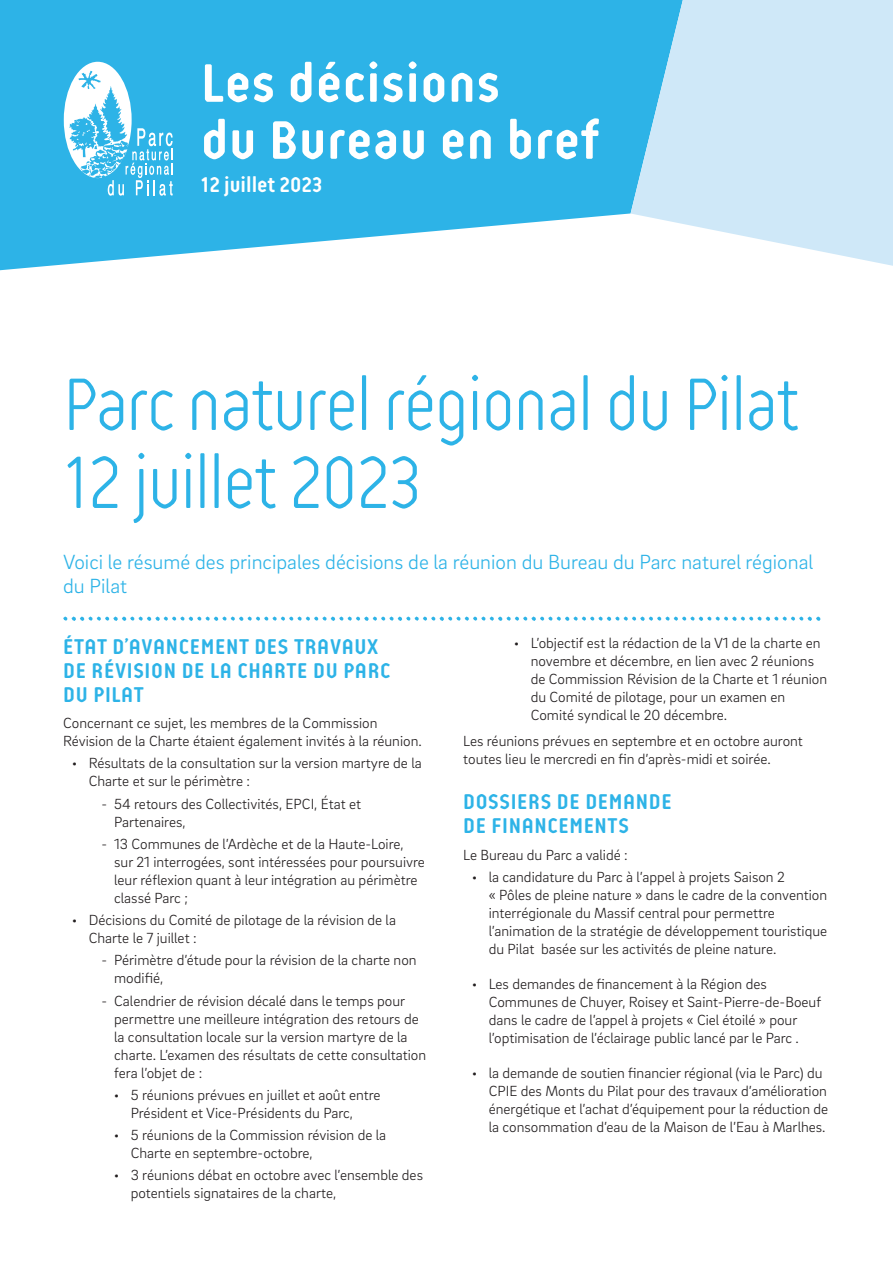
<style>
.page{position:relative;width:893px;height:1263px;background:#fff}
.page>*{position:absolute;margin:0;border:0;box-sizing:border-box;transform-origin:0 0}
.ACCROCHE_-Titre{font:300 78px/78px "Reso";letter-spacing:-.025em;color:#2db3e7;scale:.95 1}
.t1{font:700 57px/57px "Reso";letter-spacing:.015em;color:#fff}
.ARTICLE_-_N1_-_titre{font:700 22.5px/24px "Reso";letter-spacing:.03em;color:#2db3e7}
.t2{font:700 22.5px "Reso";color:#fff}
.ACCROCHE_-_Chapô{font:300 21px/24px "Brix Sans";color:#2db3e7}
.ARTICLE_-_courant{font:300 15px/18px "Brix Sans";color:#231f20}
</style>
<div class="page">
<svg style="left:0;top:0;width:631px;height:271px;fill:#2db3e7"></svg>
<svg style="left:631px;top:0;width:262px;height:266px;fill:#cfe8f8"></svg>
<svg style="left:64px;top:62px;width:109px;height:134px"></svg>
<svg style="left:63px;top:616px;width:757px;height:5px"></svg>
<h2 class="t1" style="left:201px;top:55px;width:400px">Les décisions<br>du Bureau en bref</h2>
<h3 class="t2" style="left:201px;top:173px;width:123px">12 juillet 2023</h3>
<p class="ACCROCHE_-Titre" style="left:63px;top:366px;width:777px">Parc naturel régional du Pilat<br>12 juillet 2023</p>
<p class="ACCROCHE_-_Chapô" style="left:63px;top:549px;width:751px">Voici le résumé des principales décisions de la réunion du Bureau du Parc naturel régional du Pilat</p>
<p class="ARTICLE_-_N1_-_titre" style="left:63px;top:634px;width:329px">ÉTAT D’AVANCEMENT DES TRAVAUX<br>DE RÉVISION DE LA CHARTE DU PARC<br>DU PILAT</p>
<p class="ARTICLE_-_courant" style="left:63px;top:713px;width:360px">Concernant ce sujet, les membres de la Commission<br>Révision de la Charte étaient également invités à la réunion.</p>
<p class="ARTICLE_-_courant" style="left:89px;top:754px;width:335px;text-indent:-17px">• Résultats de la consultation sur la version martyre de la<br>Charte et sur le périmètre :</p>
<p class="ARTICLE_-_courant" style="left:114px;top:794px;width:248px;text-indent:-13px">- 54 retours des Collectivités, EPCI, État et<br>Partenaires,</p>
<p class="ARTICLE_-_courant" style="left:114px;top:834px;width:312px;text-indent:-13px">- 13 Communes de l’Ardèche et de la Haute-Loire, sur 21 interrogées, sont intéressées pour poursuivre leur réflexion quant à leur intégration au périmètre classé Parc ;</p>
<p class="ARTICLE_-_courant" style="left:89px;top:910px;width:309px;text-indent:-17px">• Décisions du Comité de pilotage de la révision de la<br>Charte le 7 juillet :</p>
<p class="ARTICLE_-_courant" style="left:114px;top:951px;width:304px;text-indent:-13px">- Périmètre d’étude pour la révision de la charte non modifié,</p>
<p class="ARTICLE_-_courant" style="left:114px;top:991px;width:313px;text-indent:-13px">- Calendrier de révision décalé dans le temps pour permettre une meilleure intégration des retours de la consultation locale sur la version martyre de la charte. L’examen des résultats de cette consultation fera l’objet de :</p>
<p class="ARTICLE_-_courant" style="left:131px;top:1085px;width:251px;text-indent:-17px">• 5 réunions prévues en juillet et août entre<br>Président et Vice-Présidents du Parc,</p>
<p class="ARTICLE_-_courant" style="left:131px;top:1125px;width:257px;text-indent:-17px">• 5 réunions de la Commission révision de la<br>Charte en septembre-octobre,</p>
<p class="ARTICLE_-_courant" style="left:131px;top:1166px;width:294px;text-indent:-17px">• 3 réunions débat en octobre avec l’ensemble des potentiels signataires de la charte,</p>
<p class="ARTICLE_-_courant" style="left:531px;top:633px;width:298px;text-indent:-17px">• L’objectif est la rédaction de la V1 de la charte en novembre et décembre, en lien avec 2 réunions de Commission Révision de la Charte et 1 réunion du Comité de pilotage, pour un examen en Comité syndical le 20 décembre.</p>
<p class="ARTICLE_-_courant" style="left:463px;top:731px;width:341px">Les réunions prévues en septembre et en octobre auront toutes lieu le mercredi en fin d’après-midi et soirée.</p>
<p class="ARTICLE_-_N1_-_titre" style="left:463px;top:790px;width:210px">DOSSIERS DE DEMANDE<br>DE FINANCEMENTS</p>
<p class="ARTICLE_-_courant" style="left:463px;top:845px;width:166px">Le Bureau du Parc a validé :</p>
<p class="ARTICLE_-_courant" style="left:489px;top:867px;width:340px;text-indent:-17px">• la candidature du Parc à l’appel à projets Saison 2<br>« Pôles de pleine nature » dans le cadre de la convention interrégionale du Massif central pour permettre l’animation de la stratégie de développement touristique du Pilat basée sur les activités de pleine nature.</p>
<p class="ARTICLE_-_courant" style="left:489px;top:974px;width:334px;text-indent:-17px">• Les demandes de financement à la Région des Communes de Chuyer, Roisey et Saint-Pierre-de-Boeuf dans le cadre de l’appel à projets « Ciel étoilé » pour l’optimisation de l’éclairage public lancé par le Parc .</p>
<p class="ARTICLE_-_courant" style="left:489px;top:1063px;width:341px;text-indent:-17px">• la demande de soutien financier régional (via le Parc) du CPIE des Monts du Pilat pour des travaux d’amélioration énergétique et l’achat d’équipement pour la réduction de la consommation d’eau de la Maison de l’Eau à Marlhes.</p>
</div>
